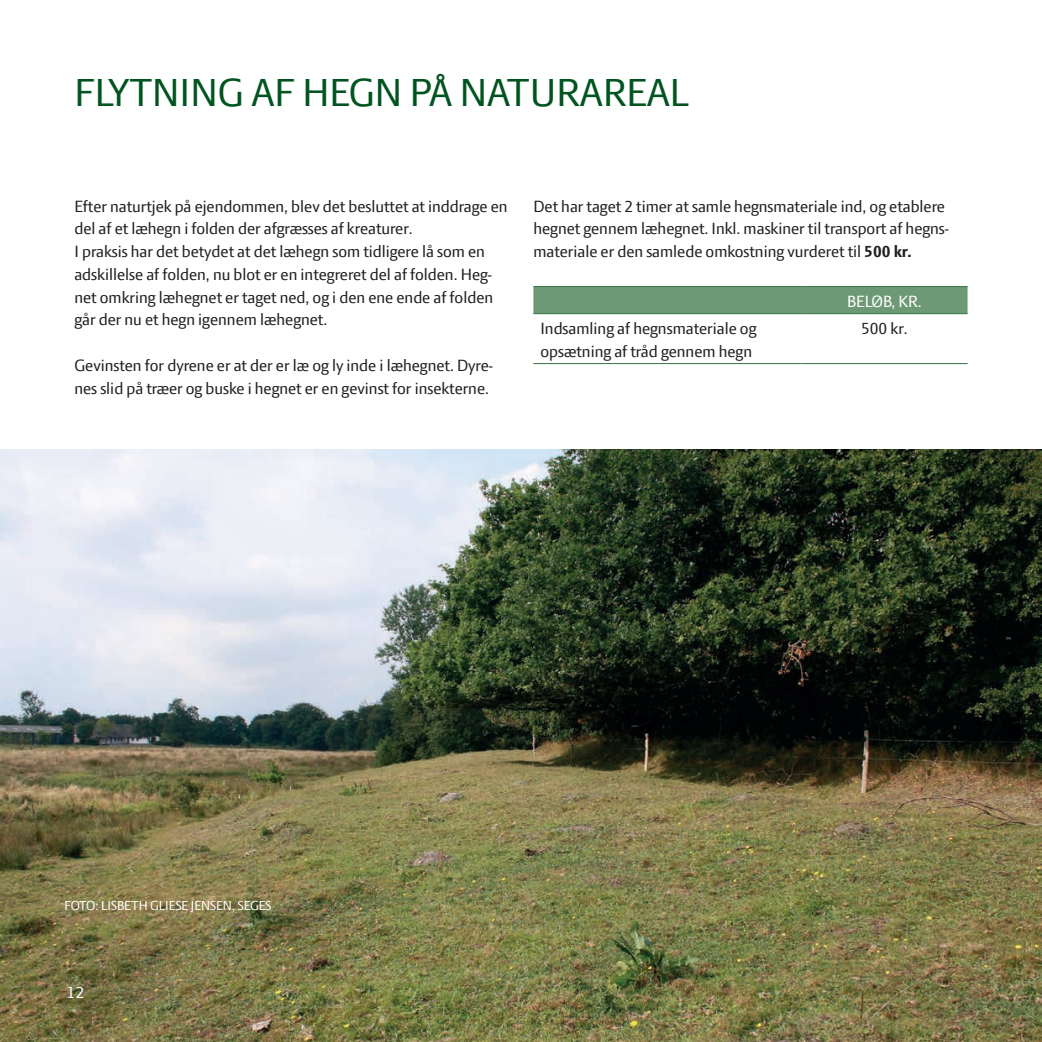
<style>
.page{position:relative;width:1042px;height:1042px;background:#fff}
.page>*{position:absolute;margin:0;border:0;box-sizing:border-box;transform-origin:0 0}
.t1{font:42px "LF Press Sans";color:#00541f}
.t2{font:17.5px/22.8px "LF Press Sans";color:#231f20}
.t3{font:17.5px "LF Press Sans";color:#fff}
.t4{font:14px "LF Press Sans";color:#fff}
.s1{font-weight:700}
</style>
<div class="page">
<div style="left:533px;top:287px;width:434px;height:26px;background:#6e9975"></div>
<hr style="left:533px;top:286px;width:268px;height:1px;background:#337146">
<hr style="left:801px;top:286px;width:166px;height:1px;background:#337146">
<hr style="left:533px;top:313px;width:268px;height:1px;background:#337146">
<hr style="left:801px;top:313px;width:166px;height:1px;background:#337146">
<hr style="left:533px;top:363px;width:268px;height:1px;background:#337146">
<hr style="left:801px;top:363px;width:166px;height:1px;background:#337146">
<img style="left:0;top:449px;width:1042px;height:593px">
<h1 class="t1" style="left:74px;top:68px;width:616px">FLYTNING AF HEGN PÅ NATURAREAL</h1>
<p class="t2" style="left:74px;top:194px;width:435px">Efter naturtjek på ejendommen, blev det besluttet at inddrage en del af et læhegn i folden der afgræsses af kreaturer.<br>I praksis har det betydet at det læhegn som tidligere lå som en adskillelse af folden, nu blot er en integreret del af folden. Heg&shy;net omkring læhegnet er taget ned, og i den ene ende af folden går der nu et hegn igennem læhegnet.</p>
<p class="t2" style="left:74px;top:353px;width:420px">Gevinsten for dyrene er at der er læ og ly inde i læhegnet. Dyre&shy;nes slid på træer og buske i hegnet er en gevinst for insekterne.</p>
<p class="t2" style="left:533px;top:194px;width:417px">Det har taget 2 timer at samle hegnsmateriale ind, og etablere hegnet gennem læhegnet. Inkl. maskiner til transport af hegns&shy;materiale er den samlede omkostning vurderet til <span class="s1">500 kr.</span></p>
<p class="t3" style="left:847px;top:291px;width:76px">BELØB, KR.</p>
<p class="t2" style="left:540px;top:316px;width:217px">Indsamling af hegnsmateriale og opsætning af tråd gennem hegn</p>
<p class="t2" style="left:861px;top:316px;width:48px">500 kr.</p>
<p class="t4" style="left:64px;top:897px;width:208px">FOTO: LISBETH GLIESE JENSEN, SEGES</p>
<p class="t3" style="left:67px;top:982px;width:19px">12</p>
</div>
